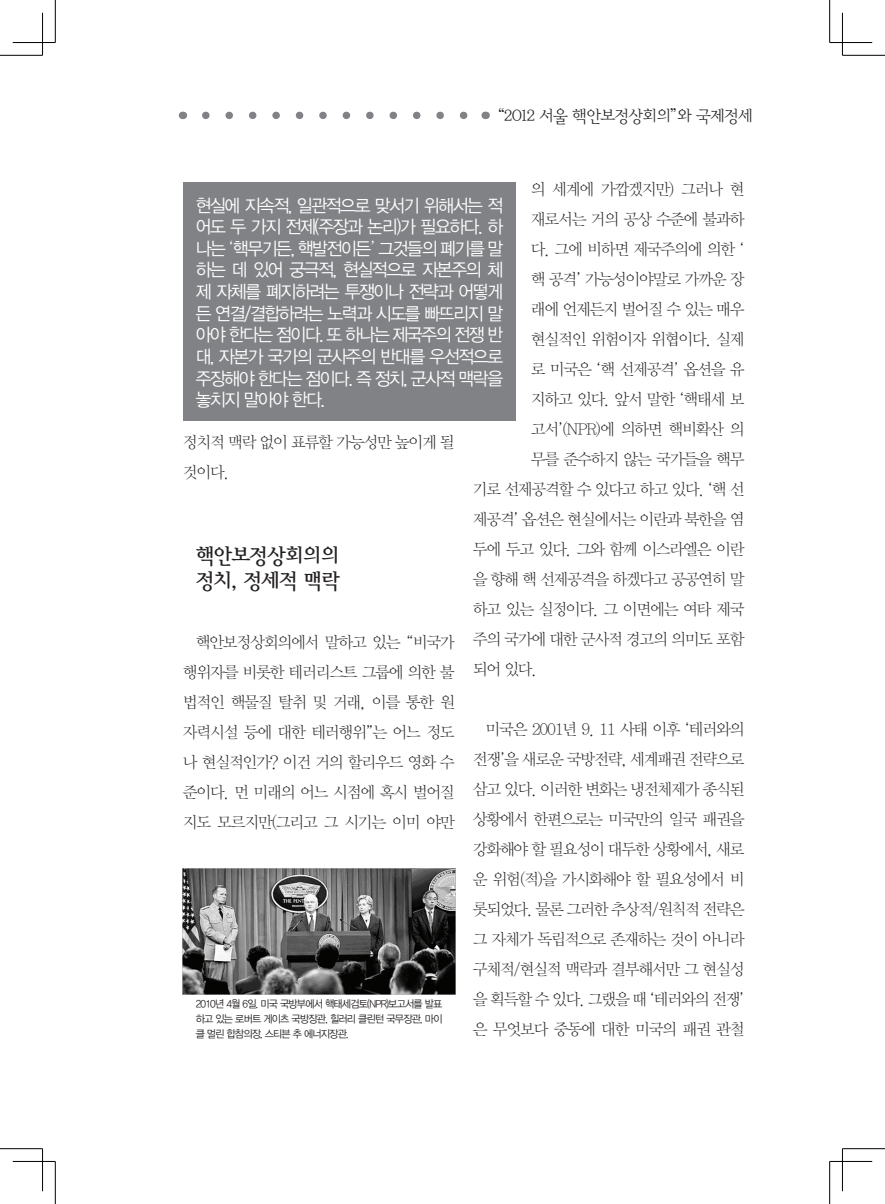
<style>
.page{position:relative;width:885px;height:1204px;background:#fff}
.page>*{position:absolute;margin:0;border:0;box-sizing:border-box;transform-origin:0 0}
.소제목{font:21px "YDIY Mj O240";letter-spacing:-.05em;color:#231f20}
.강조{font:18px/21.6px "YDIYGO320";letter-spacing:-.075em;color:#fff;text-align:justify;scale:.95 1}
.t1{font:16.5px "YDIY Mj O220";letter-spacing:-.05em;color:#231f20}
.본문{font:16.05px/30px "YDIY Mj O310";letter-spacing:-.075em;color:#231f20;text-align:justify}
.캡션{font:10.5px/15px "YDIYGO320";letter-spacing:-.075em;color:#231f20;text-align:justify;scale:.95 1}
.s1{font-family:"Gulim"}
</style>
<div class="page">
<svg style="left:206px;top:112px;width:262px;height:7px"></svg>
<div style="left:183px;top:183px;width:333px;height:238px;background:#808285"></div>
<img style="left:183px;top:868px;width:272px;height:126px">
<hr style="left:0;top:55px;width:43px;height:1px;background:#000">
<hr style="left:842px;top:55px;width:42px;height:1px;background:#000">
<hr style="left:0;top:1148px;width:43px;height:1px;background:#000">
<hr style="left:842px;top:1148px;width:42px;height:1px;background:#000">
<hr style="left:55px;top:0;width:1px;height:43px;background:#000">
<hr style="left:55px;top:1161px;width:1px;height:42px;background:#000">
<hr style="left:829px;top:0;width:1px;height:43px;background:#000">
<hr style="left:829px;top:1161px;width:1px;height:42px;background:#000">
<hr style="left:13px;top:42px;width:42px;height:1px;background:#000">
<hr style="left:829px;top:42px;width:43px;height:1px;background:#000">
<hr style="left:13px;top:1161px;width:42px;height:1px;background:#000">
<hr style="left:829px;top:1161px;width:43px;height:1px;background:#000">
<hr style="left:42px;top:13px;width:1px;height:42px;background:#000">
<hr style="left:42px;top:1148px;width:1px;height:43px;background:#000">
<hr style="left:842px;top:13px;width:1px;height:42px;background:#000">
<hr style="left:842px;top:1148px;width:1px;height:43px;background:#000">
<p class="t1" style="left:488px;top:108px;width:266px">“2012 서울 핵안보정상회의”와 국제정세</p>
<p class="본문" style="left:531px;top:174px;width:215px">의 세계에 가깝겠지만) 그러나 현</p>
<p class="본문" style="left:531px;top:204px;width:215px">재로서는 거의 공상 수준에 불과하</p>
<p class="본문" style="left:531px;top:234px;width:215px">다. 그에 비하면 제국주의에 의한 <span class="s1">‘</span></p>
<p class="본문" style="left:531px;top:264px;width:215px">핵 공격<span class="s1">’</span> 가능성이야말로 가까운 장</p>
<p class="본문" style="left:531px;top:294px;width:215px">래에 언제든지 벌어질 수 있는 매우</p>
<p class="본문" style="left:531px;top:324px;width:215px">현실적인 위험이자 위협이다. 실제</p>
<p class="본문" style="left:531px;top:354px;width:215px">로 미국은 <span class="s1">‘</span>핵 선제공격<span class="s1">’</span> 옵션을 유</p>
<p class="본문" style="left:531px;top:384px;width:215px">지하고 있다. 앞서 말한 <span class="s1">‘</span>핵태세 보</p>
<p class="본문" style="left:531px;top:414px;width:215px">고서<span class="s1">’</span>(NPR)에 의하면 핵비확산 의</p>
<p class="본문" style="left:531px;top:444px;width:215px">무를 준수하지 않는 국가들을 핵무</p>
<p class="본문" style="left:472px;top:474px;width:273px">기로 선제공격할 수 있다고 하고 있다. <span class="s1">‘</span>핵 선</p>
<p class="본문" style="left:472px;top:504px;width:273px">제공격<span class="s1">’</span> 옵션은 현실에서는 이란과 북한을 염</p>
<p class="본문" style="left:472px;top:534px;width:273px">두에 두고 있다. 그와 함께 이스라엘은 이란</p>
<p class="본문" style="left:472px;top:564px;width:273px">을 향해 핵 선제공격을 하겠다고 공공연히 말</p>
<p class="본문" style="left:472px;top:594px;width:273px">하고 있는 실정이다. 그 이면에는 여타 제국</p>
<p class="본문" style="left:472px;top:624px;width:273px">주의 국가에 대한 군사적 경고의 의미도 포함</p>
<p class="본문" style="left:472px;top:654px;width:66px">되어 있다.</p>
<p class="강조" style="left:196px;top:195px;width:325px">현실에 지속적, 일관적으로 맞서기 위해서는 적 어도 두 가지 전제(주장과 논리)가 필요하다. 하 나는 <span class="s1">‘</span>핵무기든, 핵발전이든<span class="s1">’</span> 그것들의 폐기를 말 하는 데 있어 궁극적, 현실적으로 자본주의 체 제 자체를 폐지하려는 투쟁이나 전략과 어떻게 든 연결/결합하려는 노력과 시도를 빠뜨리지 말 아야 한다는 점이다. 또 하나는 제국주의 전쟁 반 대, 자본가 국가의 군사주의 반대를 우선적으로 주장해야 한다는 점이다. 즉 정치, 군사적 맥락을 놓치지 말아야 한다.</p>
<p class="본문" style="left:183px;top:427px;width:273px">정치적 맥락 없이 표류할 가능성만 높이게 될 것이다.</p>
<p class="소제목" style="left:196px;top:545px;width:145px">핵안보정상회의의</p>
<p class="소제목" style="left:196px;top:570px;width:146px">정치, 정세적 맥락</p>
<p class="본문" style="left:183px;top:628px;width:273px;text-indent:13px">핵안보정상회의에서 말하고 있는 <span class="s1">“</span>비국가 행위자를 비롯한 테러리스트 그룹에 의한 불 법적인 핵물질 탈취 및 거래, 이를 통한 원 자력시설 등에 대한 테러행위<span class="s1">”</span>는 어느 정도 나 현실적인가? 이건 거의 할리우드 영화 수 준이다. 먼 미래의 어느 시점에 혹시 벌어질 지도 모르지만(그리고 그 시기는 이미 야만</p>
<p class="본문" style="left:472px;top:714px;width:273px;text-indent:13px">미국은 2001년 9. 11 사태 이후 <span class="s1">‘</span>테러와의 전쟁<span class="s1">’</span>을 새로운 국방전략, 세계패권 전략으로 삼고 있다. 이러한 변화는 냉전체제가 종식된 상황에서 한편으로는 미국만의 일국 패권을 강화해야 할 필요성이 대두한 상황에서, 새로 운 위험(적)을 가시화해야 할 필요성에서 비 롯되었다. 물론 그러한 추상적/원칙적 전략은 그 자체가 독립적으로 존재하는 것이 아니라 구체적/현실적 맥락과 결부해서만 그 현실성 을 획득할 수 있다. 그랬을 때 <span class="s1">‘</span>테러와의 전쟁<span class="s1">’ </span>은 무엇보다 중동에 대한 미국의 패권 관철</p>
<p class="캡션" style="left:196px;top:996px;width:261px">2010년 4월 6일. 미국 국방부에서 핵태세검토(NPR)보고서를 발표 하고 있는 로버트 게이츠 국방장관, 힐러리 클린턴 국무장관, 마이 클 멀린 합참의장, 스티븐 추 에너지장관.</p>
</div>
